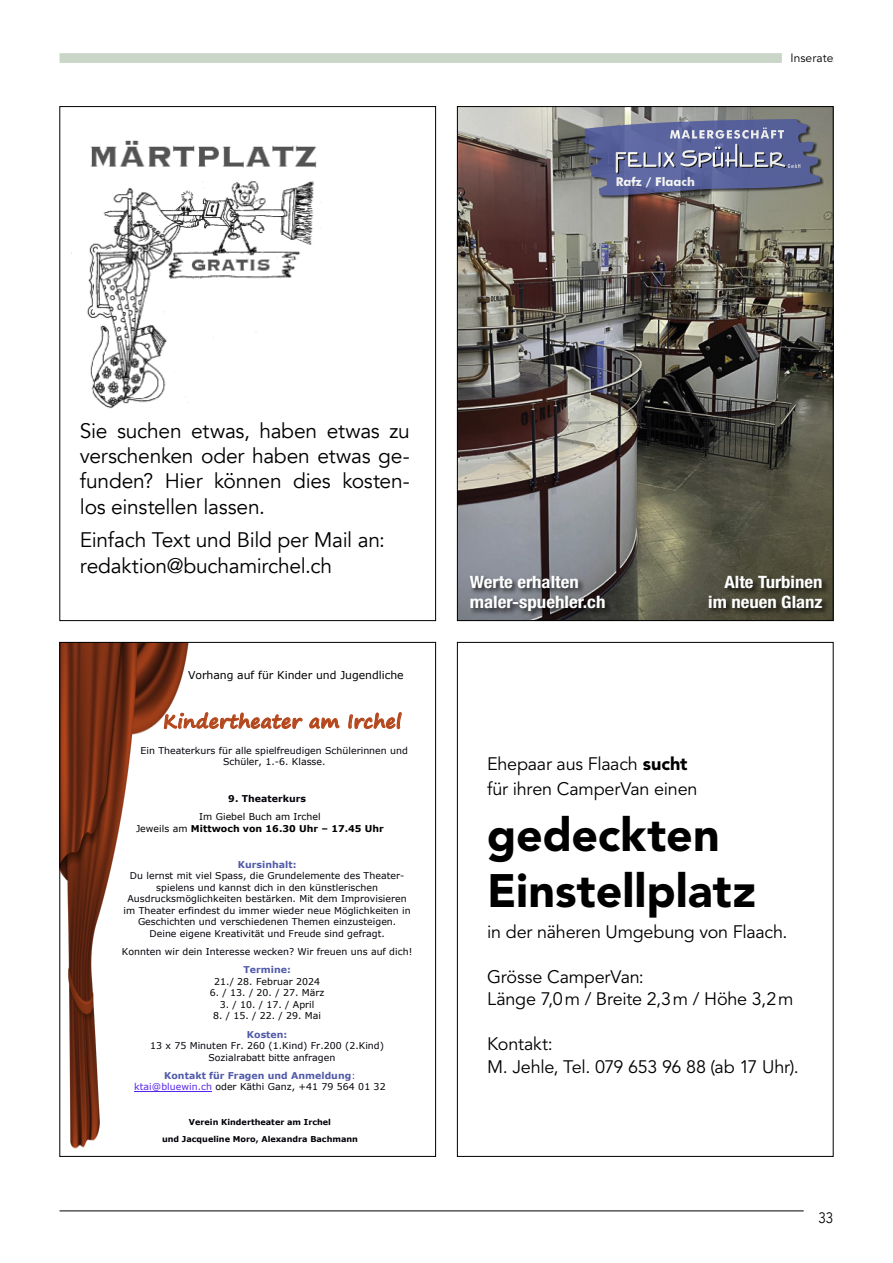
<style>
.page{position:relative;width:893px;height:1263px;background:#fff}
.page>*{position:absolute;margin:0;border:0;box-sizing:border-box;transform-origin:0 0}
.t1{font:900 46.5px/55.8px "Avenir LT Std";color:#000}
.t2{font:21px/25.2px "Avenir";letter-spacing:-.015em;color:#000;text-align:justify}
.t3{font:700 18.6px "Segoe Print";letter-spacing:.02em;color:#b3461b}
.t4{font:18px/22.5px "Avenir LT Std";letter-spacing:-.015em;color:#000}
.t5{font:700 condensed 17.1px "Helvetica Neue";color:#fff;scale:1.1 1}
.t6{font:700 condensed 16.95px/20.4px "Helvetica Neue";color:#fff;text-align:right;scale:1.1 1}
.t7{font:15px "Avenir";color:#000;scale:.9 1}
.t8{font:700 12px "Futura BT";color:#fff}
.t9{font:12px "Avenir LT Std";letter-spacing:.005em;color:#000}
.t10{font:10.8px "Verdana";letter-spacing:-.005em;color:#000}
.t11{font:9.45px/11.6px "Verdana";letter-spacing:.005em;color:#020009;text-align:center}
.t12{font:9.45px/11.6px "Verdana";letter-spacing:.005em;color:#000;text-align:center}
.t13{font:700 9.45px/11.6px "Verdana";letter-spacing:.005em;color:#515ba9;text-align:center}
.t14{font:700 9.45px "Verdana";letter-spacing:.005em;color:#020009}
.t15{font:700 8.1px/16.6px "Verdana";color:#020009;text-align:center}
.s1{font-weight:700}
.s2{font-weight:400}
.s3{font-weight:400;color:#5623eb}
.s4{font-weight:400;color:#020009}
.s5{font-weight:900}
</style>
<div class="page">
<hr style="left:60px;top:1210px;width:744px;height:1px;background:#000">
<div style="left:60px;top:53px;width:773px;height:10px;background:#cad6c7"></div>
<div style="left:782px;top:51px;width:51px;height:15px;background:#fff"></div>
<img style="left:459px;top:108px;width:372px;height:511px">
<div style="left:583px;top:119px;width:241px;height:81px;background:#000;opacity:.75"></div>
<svg style="left:582px;top:119px;width:238px;height:78px;background:#6a7197"></svg>
<div style="left:469px;top:574px;width:116px;height:21px;background:#000;opacity:.75"></div>
<div style="left:470px;top:595px;width:142px;height:24px;background:#000;opacity:.75"></div>
<div style="left:708px;top:574px;width:122px;height:41px;background:#000;opacity:.75"></div>
<img style="left:62px;top:644px;width:127px;height:505px">
<hr style="left:134px;top:1091px;width:78px;height:1px;background:#5623eb">
<img style="left:71px;top:140px;width:250px;height:269px">
<p class="t8" style="left:616px;top:174px;width:81px">Rafz / Flaach</p>
<p class="t9" style="left:790px;top:51px;width:44px">Inserate</p>
<h2 class="t2" style="left:80px;top:418px;width:331px">Sie suchen etwas, haben etwas zu verschenken oder haben etwas ge&shy;funden? Hier können dies kosten&shy;los einstellen lassen.</h2>
<h2 class="t2" style="left:80px;top:528px;width:306px">Einfach Text und Bild per Mail an: redaktion@buchamirchel.ch</h2>
<p class="t10" style="left:188px;top:668px;width:217px">Vorhang auf für Kinder und Jugendliche</p>
<h3 class="t3" style="left:163px;top:704px;width:240px">Kindertheater am Irchel</h3>
<p class="t11" style="left:141px;top:744px;width:269px">Ein Theaterkurs für alle spielfreudigen Schülerinnen und<br>Schüler, 1.-6. Klasse.</p>
<p class="t14" style="left:228px;top:791px;width:79px">9. Theaterkurs</p>
<p class="t12" style="left:136px;top:811px;width:249px">Im Giebel Buch am Irchel<br>Jeweils am <span class="s1">Mittwoch von 16.30 Uhr – 17.45 Uhr</span></p>
<p class="t13" style="left:238px;top:858px;width:60px">Kursinhalt:</p>
<p class="t11" style="left:124px;top:870px;width:289px">Du lernst mit viel Spass, die Grundelemente des Theater&shy;spielens und kannst dich in den künstlerischen Ausdrucksmöglichkeiten bestärken. Mit dem Improvisieren im Theater erfindest du immer wieder neue Möglichkeiten in Geschichten und verschiedenen Themen einzusteigen.<br>Deine eigene Kreativität und Freude sind gefragt.</p>
<p class="t11" style="left:122px;top:946px;width:292px">Konnten wir dein Interesse wecken? Wir freuen uns auf dich!</p>
<p class="t13" style="left:243px;top:964px;width:49px">Termine:</p>
<p class="t12" style="left:214px;top:975px;width:107px">21./ 28. Februar 2024</p>
<p class="t12" style="left:210px;top:987px;width:116px">6. / 13. / 20. / 27. März</p>
<p class="t12" style="left:220px;top:998px;width:96px">3. / 10. / 17. / April</p>
<p class="t12" style="left:213px;top:1010px;width:110px">8. / 15. / 22. / 29. Mai</p>
<p class="t13" style="left:247px;top:1028px;width:42px">Kosten:</p>
<p class="t11" style="left:208px;top:1040px;width:177px;text-align:left;text-indent:-58px">13 x 75 Minuten Fr. 260 (1.Kind) Fr.200 (2.Kind)<br>Sozialrabatt bitte anfragen</p>
<p class="t13" style="left:134px;top:1069px;width:253px">Kontakt für Fragen und Anmeldung<span class="s2">: </span><span class="s3">ktai@bluewin.ch</span> <span class="s4">oder Käthi Ganz, +41 79 564 01 32</span></p>
<p class="t15" style="left:162px;top:1114px;width:197px">Verein Kindertheater am Irchel<br>und Jacqueline Moro, Alexandra Bachmann</p>
<h3 class="t6" style="left:470px;top:571px;width:100px">Werte erhalten</h3>
<h3 class="t5" style="left:470px;top:592px;width:125px">maler-spuehler.ch</h3>
<h3 class="t6" style="left:708px;top:571px;width:105px">Alte Turbinen im neuen Glanz</h3>
<h3 class="t4" style="left:487px;top:751px;width:212px;line-height:25.5px">Ehepaar aus Flaach <span class="s5">sucht </span>für ihren CamperVan einen</h3>
<h1 class="t1" style="left:487px;top:807px;width:270px">gedeckten<br>Einstellplatz</h1>
<h3 class="t4" style="left:487px;top:921px;width:302px">in der näheren Umgebung von Flaach.</h3>
<h3 class="t4" style="left:487px;top:966px;width:308px">Grösse CamperVan:<br>Länge 7,0m / Breite 2,3m / Höhe 3,2m</h3>
<h3 class="t4" style="left:487px;top:1033px;width:313px">Kontakt:<br>M. Jehle, Tel. 079 653 96 88 (ab 17 Uhr).</h3>
<h3 class="t7" style="left:818px;top:1209px;width:18px">33</h3>
</div>
